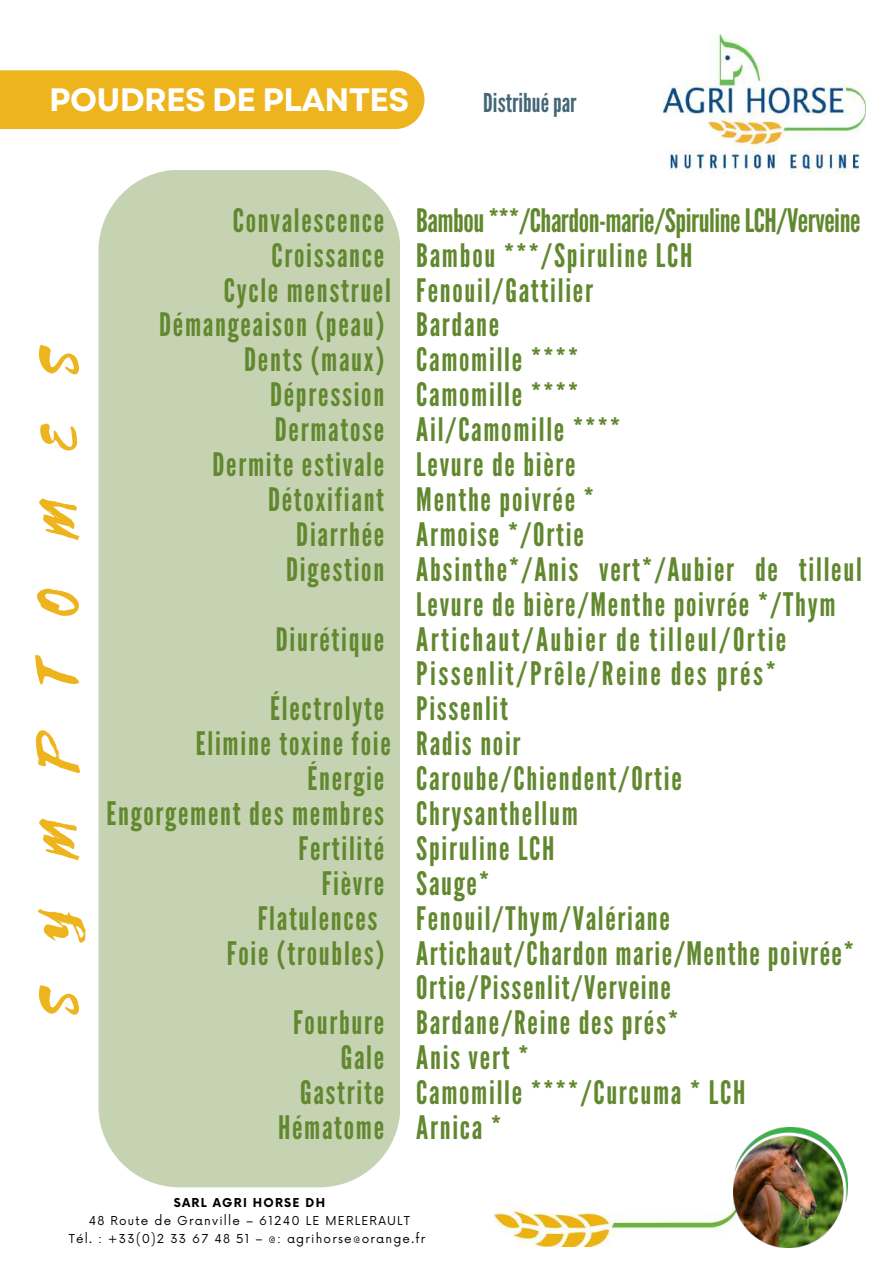
<style>
.page{position:relative;width:894px;height:1264px;background:#fff}
.page>*{position:absolute;margin:0;border:0;box-sizing:border-box;transform-origin:0 0}
.t1{font:61.95px "Selima";color:#eeb41d}
.t2{font:700 32.4px "Garet";letter-spacing:-.02em;color:#fff}
.t3{font:32.25px/34.8px "League Gothic";letter-spacing:.055em;color:#62882f;text-align:right}
.t4{font:25.95px "League Gothic";color:#467}
.t5{font:12px/18px "Now";letter-spacing:.1em;color:#000;text-align:center}
.t6{font:700 12px "Now";letter-spacing:.1em;color:#000}
</style>
<div class="page">
<div style="left:0;top:70px;width:424px;height:59px;background:#eeb41d"></div>
<img style="left:663px;top:35px;width:202px;height:139px">
<div style="left:98px;top:170px;width:302px;height:1017px;background:#c5d3b2;border-radius:81px"></div>
<img style="left:493px;top:1202px;width:239px;height:44px">
<img style="left:732px;top:1127px;width:115px;height:120px">
<p class="t2" style="left:49px;top:76px;width:361px">POUDRES DE PLANTES</p>
<p class="t4" style="left:483px;top:88px;width:95px">Distribuépar</p>
<h1 class="t1" style="left:25px;top:1013px;width:672px;rotate:-90deg">SYMPTOMES</h1>
<p class="t3" style="left:159px;top:203px;width:233px">Convalescence<br>Croissance<br>Cycle menstruel<br>Démangeaison (peau)<br>Dents (maux)<br>Dépression<br>Dermatose<br>Dermite estivale<br>Détoxifiant<br>Diarrhée<br>Digestion</p>
<p class="t3" style="left:270px;top:605px;width:115px;line-height:69.8px;text-align:left">Diurétique<br>Électrolyte</p>
<p class="t3" style="left:196px;top:727px;width:196px">Elimine toxine foie</p>
<p class="t3" style="left:307px;top:761px;width:78px">Énergie</p>
<p class="t3" style="left:106px;top:796px;width:279px">Engorgement des membres</p>
<p class="t3" style="left:298px;top:831px;width:87px">Fertilité</p>
<p class="t3" style="left:322px;top:866px;width:64px">Fièvre</p>
<p class="t3" style="left:258px;top:901px;width:121px">Flatulences</p>
<p class="t3" style="left:227px;top:936px;width:159px">Foie (troubles)</p>
<p class="t3" style="left:278px;top:1006px;width:108px">Fourbure<br>Gale<br>Gastrite<br>Hématome</p>
<p class="t3" style="left:416px;top:203px;width:447px;text-align:left">Bambou***/Chardon-marie/SpirulineLCH/Verveine<br>Bambou ***/Spiruline LCH<br>Fenouil/Gattilier<br>Bardane<br>Camomille ****<br>Camomille ****<br>Ail/Camomille ****<br>Levure de bière<br>Menthe poivrée *<br>Armoise */Ortie<br>Absinthe*/Anis vert*/Aubier de tilleul<br>Levure de bière/Menthe poivrée */Thym<br>Artichaut/Aubier de tilleul/Ortie<br>Pissenlit/Prêle/Reine des prés*<br>Pissenlit<br>Radis noir<br>Caroube/Chiendent/Ortie<br>Chrysanthellum<br>Spiruline LCH<br>Sauge*<br>Fenouil/Thym/Valériane<br>Artichaut/Chardon marie/Menthe poivrée*<br>Ortie/Pissenlit/Verveine<br>Bardane/Reine des prés*<br>Anis vert *<br>Camomille ****/Curcuma * LCH<br>Arnica *</p>
<p class="t6" style="left:174px;top:1195px;width:153px">SARL AGRI HORSE DH</p>
<p class="t5" style="left:69px;top:1211px;width:358px">48 Route de Granville – 61240 LE MERLERAULT<br>Tél. : +33(0)2 33 67 48 51 – @: agrihorse@orange.fr</p>
</div>
